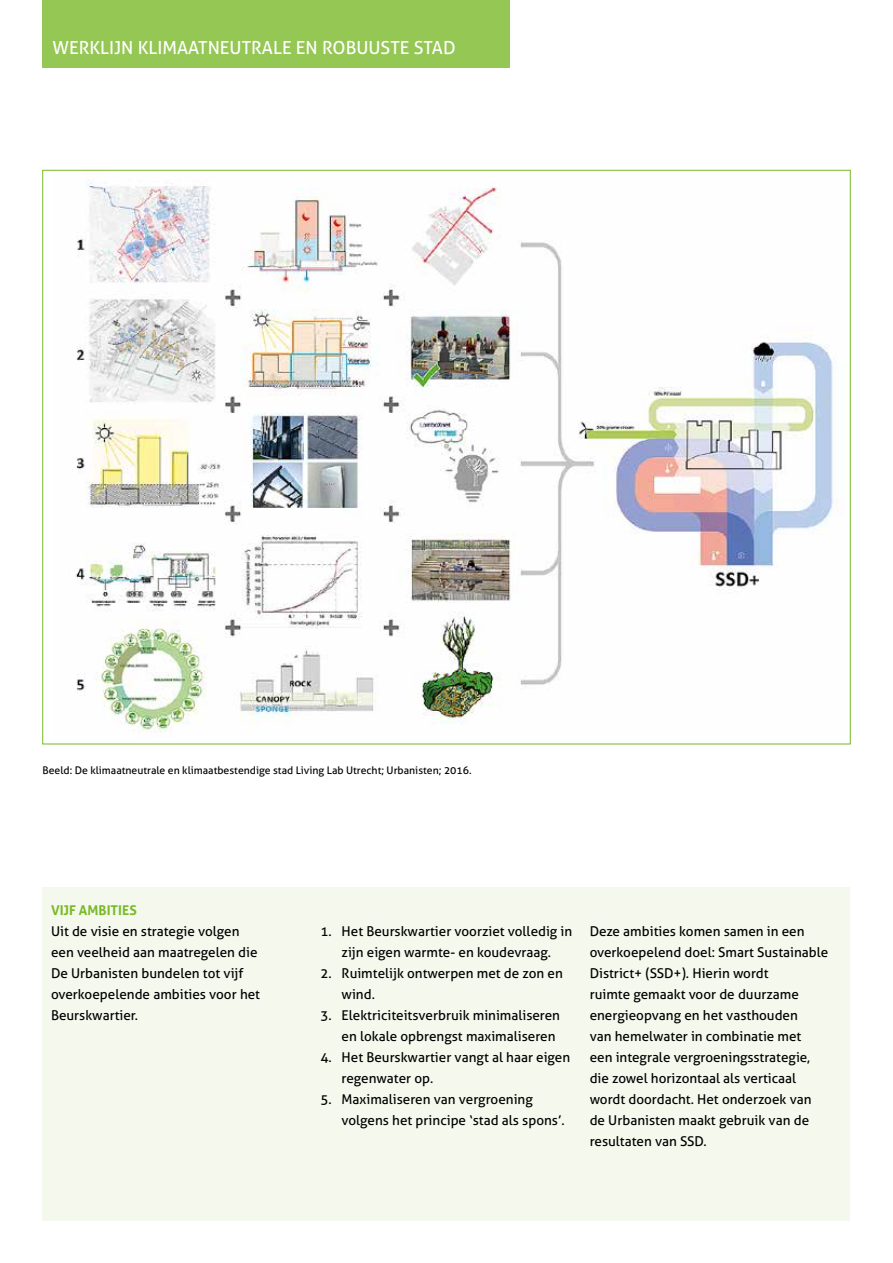
<style>
.page{position:relative;width:893px;height:1263px;background:#fff}
.page>*{position:absolute;margin:0;border:0;box-sizing:border-box;transform-origin:0 0}
.t1{font:18px "Aller";color:#fff}
.t2{font:13.5px/21px "Aller";color:#000}
.t3{font:700 13.5px "Aller";color:#7ab929}
.t4{font:10.5px "Aller";color:#000}
</style>
<div class="page">
<div style="left:43px;top:887px;width:807px;height:333px;background:#f4f8ed"></div>
<img style="left:75px;top:182px;width:762px;height:550px">
<div style="left:43px;top:0;width:467px;height:68px;background:#94c753"></div>
<h1 class="t1" style="left:52px;top:37px;width:405px">WERKLIJN KLIMAATNEUTRALE EN ROBUUSTE STAD</h1>
<p class="t4" style="left:43px;top:764px;width:431px">Beeld: De klimaatneutrale en klimaatbestendige stad Living Lab Utrecht; Urbanisten; 2016.</p>
<p class="t3" style="left:51px;top:902px;width:87px">VIJF AMBITIES</p>
<p class="t2" style="left:51px;top:921px;width:211px">Uit de visie en strategie volgen een veelheid aan maatregelen die<br>De Urbanisten bundelen tot vijf overkoepelende ambities voor het<br>Beurskwartier.</p>
<p class="t2" style="left:320px;top:921px;width:253px;text-align:center">1. Het Beurskwartier voorziet volledig in zijn eigen warmte- en koudevraag.</p>
<p class="t2" style="left:342px;top:963px;width:223px;text-indent:-21px">2. Ruimtelijk ontwerpen met de zon en wind.</p>
<p class="t2" style="left:342px;top:1005px;width:220px;text-indent:-21px">3. Elektriciteitsverbruik minimaliseren en lokale opbrengst maximaliseren</p>
<p class="t2" style="left:342px;top:1047px;width:230px;text-indent:-21px">4. Het Beurskwartier vangt al haar eigen regenwater op.</p>
<p class="t2" style="left:342px;top:1089px;width:225px;text-indent:-21px">5. Maximaliseren van vergroening volgens het principe ‘stad als spons’.</p>
<p class="t2" style="left:590px;top:921px;width:240px">Deze ambities komen samen in een overkoepelend doel: Smart Sustainable District+ (SSD+). Hierin wordt<br>ruimte gemaakt voor de duurzame energieopvang en het vasthouden<br>van hemelwater in combinatie met<br>een integrale vergroeningsstrategie, die zowel horizontaal als verticaal wordt doordacht. Het onderzoek van de Urbanisten maakt gebruik van de resultaten van SSD.</p>
</div>
